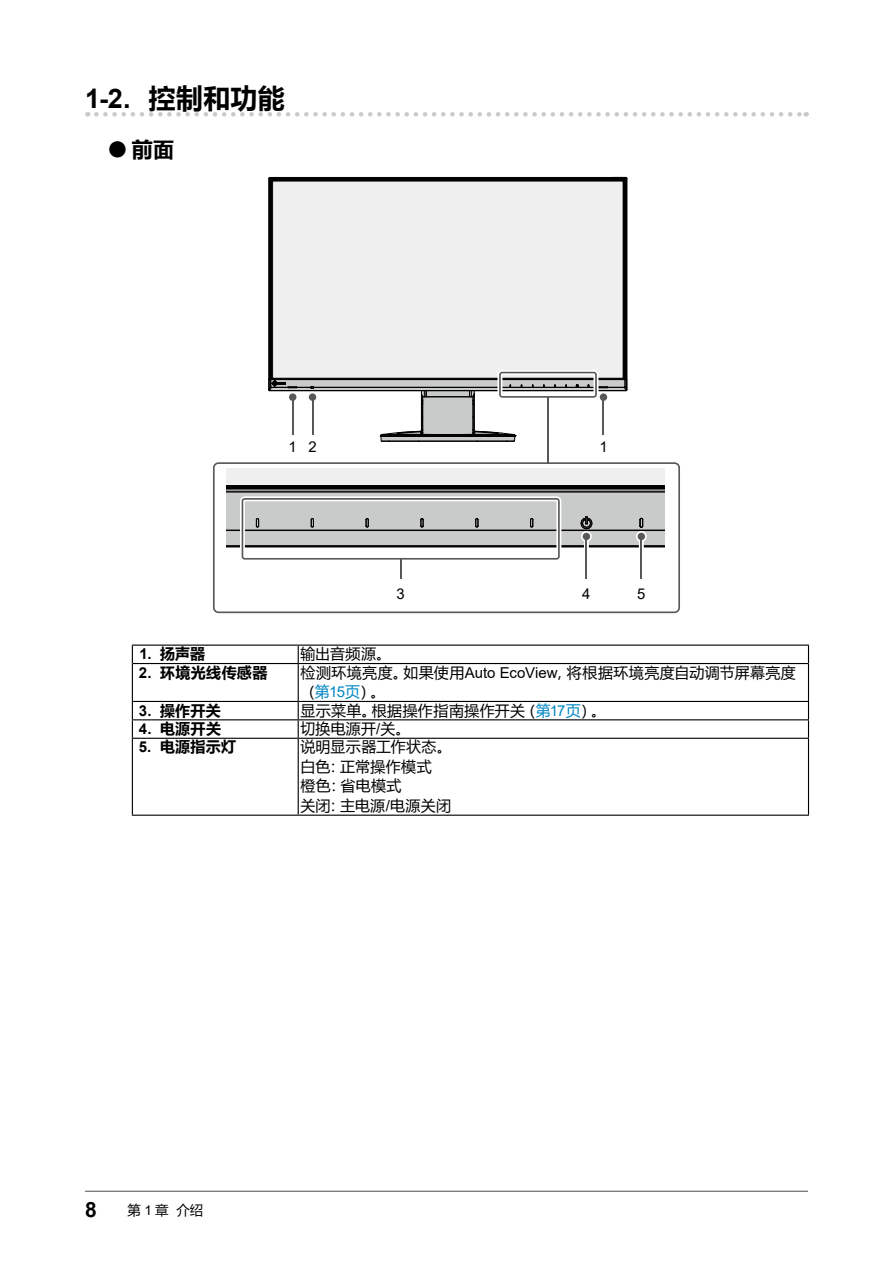
<style>
.page{position:relative;width:893px;height:1263px;background:#fff}
.page>*{position:absolute;margin:0;border:0;box-sizing:border-box;transform-origin:0 0}
.t1{font:700 27px "Microsoft Ya Hei";letter-spacing:.01em;color:#000}
.t2{font:700 21px "Microsoft Ya Hei";color:#000}
.t3{font:700 21px "Arial";color:#000}
.t4{font:15px/19.5px "Microsoft Ya Hei";letter-spacing:.025em;color:#000}
.t5{font:700 15px "Microsoft Ya Hei";letter-spacing:.025em;color:#000}
.t6{font:14.85px "Arial";color:#000}
.t7{font:13.5px "Microsoft Ya Hei";color:#000}
.s1{font-family:"Arial"}
.s2{font-family:"Arial";font-size:37.8px}
.s3{color:#0087c3}
.s4{font-family:"Arial";color:#0087c3}
</style>
<div class="page">
<svg style="left:96px;top:112px;width:711px;height:5px"></svg>
<svg style="left:269px;top:380px;width:248px;height:57px"></svg>
<div style="left:273px;top:181px;width:350px;height:197px;background:#efefef"></div>
<hr style="left:426px;top:397px;width:43px;height:1px;background:#000">
<hr style="left:426px;top:396px;width:43px;height:1px;background:#000">
<hr style="left:421px;top:395px;width:1px;height:39px;background:#000">
<hr style="left:422px;top:396px;width:1px;height:38px;background:#000">
<hr style="left:270px;top:390px;width:356px;height:1px;background:#000">
<hr style="left:314px;top:387px;width:285px;height:1px;background:#000">
<hr style="left:269px;top:379px;width:357px;height:1px;background:#000">
<hr style="left:473px;top:396px;width:1px;height:38px;background:#000">
<hr style="left:474px;top:391px;width:1px;height:43px;background:#000">
<hr style="left:270px;top:178px;width:356px;height:1px;background:#000">
<hr style="left:270px;top:177px;width:356px;height:1px;background:#000">
<svg style="left:380px;top:429px;width:136px;height:13px;background:#7a7b7b"></svg>
<svg style="left:469px;top:391px;width:6px;height:14px"></svg>
<svg style="left:421px;top:391px;width:6px;height:14px"></svg>
<svg style="left:217px;top:613px;width:459px;height:1px"></svg>
<svg style="left:213px;top:462px;width:467px;height:151px"></svg>
<hr style="left:547px;top:397px;width:2px;height:66px;background:#595757">
<svg style="left:488px;top:177px;width:140px;height:224px"></svg>
<div style="left:287px;top:392px;width:11px;height:10px;border:3px solid #fff;border-radius:50%"></div>
<hr style="left:292px;top:397px;width:2px;height:38px;background:#595757">
<div style="left:289px;top:393px;width:7px;height:8px;background:#595757;border-radius:50%"></div>
<div style="left:601px;top:395px;width:5px;height:42px;border:3px solid #fff"></div>
<div style="left:598px;top:392px;width:11px;height:10px;border:3px solid #fff;border-radius:50%"></div>
<hr style="left:603px;top:397px;width:1px;height:38px;background:#595757">
<div style="left:600px;top:393px;width:7px;height:8px;background:#595757;border-radius:50%"></div>
<div style="left:310px;top:395px;width:5px;height:42px;border:3px solid #fff"></div>
<div style="left:307px;top:392px;width:11px;height:10px;border:3px solid #fff;border-radius:50%"></div>
<hr style="left:312px;top:397px;width:1px;height:38px;background:#595757">
<div style="left:309px;top:393px;width:7px;height:8px;background:#595757;border-radius:50%"></div>
<svg style="left:268px;top:177px;width:140px;height:214px"></svg>
<hr style="left:132px;top:644px;width:166px;height:2px;background:#000">
<hr style="left:298px;top:644px;width:511px;height:2px;background:#000">
<hr style="left:133px;top:663px;width:165px;height:1px;background:#000">
<hr style="left:298px;top:663px;width:510px;height:1px;background:#000">
<hr style="left:132px;top:815px;width:166px;height:1px;background:#000">
<hr style="left:298px;top:815px;width:511px;height:1px;background:#000">
<svg style="left:132px;top:646px;width:1px;height:17px"></svg>
<svg style="left:298px;top:646px;width:1px;height:17px"></svg>
<svg style="left:808px;top:646px;width:1px;height:17px"></svg>
<hr style="left:132px;top:663px;width:1px;height:38px;background:#000">
<hr style="left:298px;top:664px;width:1px;height:37px;background:#000">
<hr style="left:808px;top:663px;width:1px;height:38px;background:#000">
<hr style="left:132px;top:701px;width:166px;height:1px;background:#000">
<hr style="left:298px;top:701px;width:511px;height:1px;background:#000">
<hr style="left:132px;top:719px;width:166px;height:1px;background:#000">
<svg style="left:132px;top:702px;width:1px;height:36px"></svg>
<hr style="left:298px;top:719px;width:511px;height:1px;background:#000">
<svg style="left:298px;top:702px;width:1px;height:36px"></svg>
<svg style="left:808px;top:702px;width:1px;height:36px"></svg>
<hr style="left:132px;top:738px;width:166px;height:1px;background:#000">
<hr style="left:132px;top:739px;width:1px;height:76px;background:#000">
<hr style="left:298px;top:738px;width:511px;height:1px;background:#000">
<hr style="left:298px;top:739px;width:1px;height:76px;background:#000">
<hr style="left:808px;top:739px;width:1px;height:76px;background:#000">
<hr style="left:85px;top:1191px;width:723px;height:1px;background:#595757">
<h1 class="t1" style="left:85px;top:80px;width:201px"><span class="s1">1-2.</span> 控制和功能</h1>
<h2 class="t2" style="left:106px;top:134px;width:69px"><span class="s2">●</span>前面</h2>
<p class="t6" style="left:289px;top:437px;width:29px">1 2</p>
<p class="t6" style="left:599px;top:437px;width:10px">1</p>
<p class="t6" style="left:397px;top:583px;width:10px">3</p>
<p class="t6" style="left:582px;top:583px;width:10px">4</p>
<p class="t6" style="left:637px;top:583px;width:10px">5</p>
<p class="t5" style="left:139px;top:643px;width:67px"><span class="s1">1.</span> 扬声器</p>
<p class="t4" style="left:300px;top:644px;width:92px">输出音频源。</p>
<p class="t5" style="left:139px;top:662px;width:130px"><span class="s1">2.</span> 环境光线传感器</p>
<p class="t4" style="left:300px;top:662px;width:497px">检测环境亮度。如果使用<span class="s1">Auto EcoView</span>，将根据环境亮度自动调节屏幕亮度（<span class="s3">第</span><span class="s4">15</span><span class="s3">页</span>）。</p>
<p class="t5" style="left:139px;top:700px;width:83px"><span class="s1">3.</span> 操作开关</p>
<p class="t4" style="left:300px;top:700px;width:307px">显示菜单。根据操作指南操作开关（<span class="s3">第</span><span class="s4">17</span><span class="s3">页</span>）。</p>
<p class="t5" style="left:139px;top:718px;width:84px"><span class="s1">4.</span> 电源开关</p>
<p class="t4" style="left:300px;top:718px;width:112px">切换电源开<span class="s1">/</span>关。</p>
<p class="t5" style="left:139px;top:736px;width:99px"><span class="s1">5.</span> 电源指示灯</p>
<p class="t4" style="left:300px;top:737px;width:153px">说明显示器工作状态。白色：正常操作模式<br>橙色：省电模式<br>关闭：主电源<span class="s1">/</span>电源关闭</p>
<h2 class="t3" style="left:85px;top:1195px;width:13px">8</h2>
<p class="t7" style="left:128px;top:1201px;width:77px">第<span class="s1">1</span>章 介绍</p>
</div>
